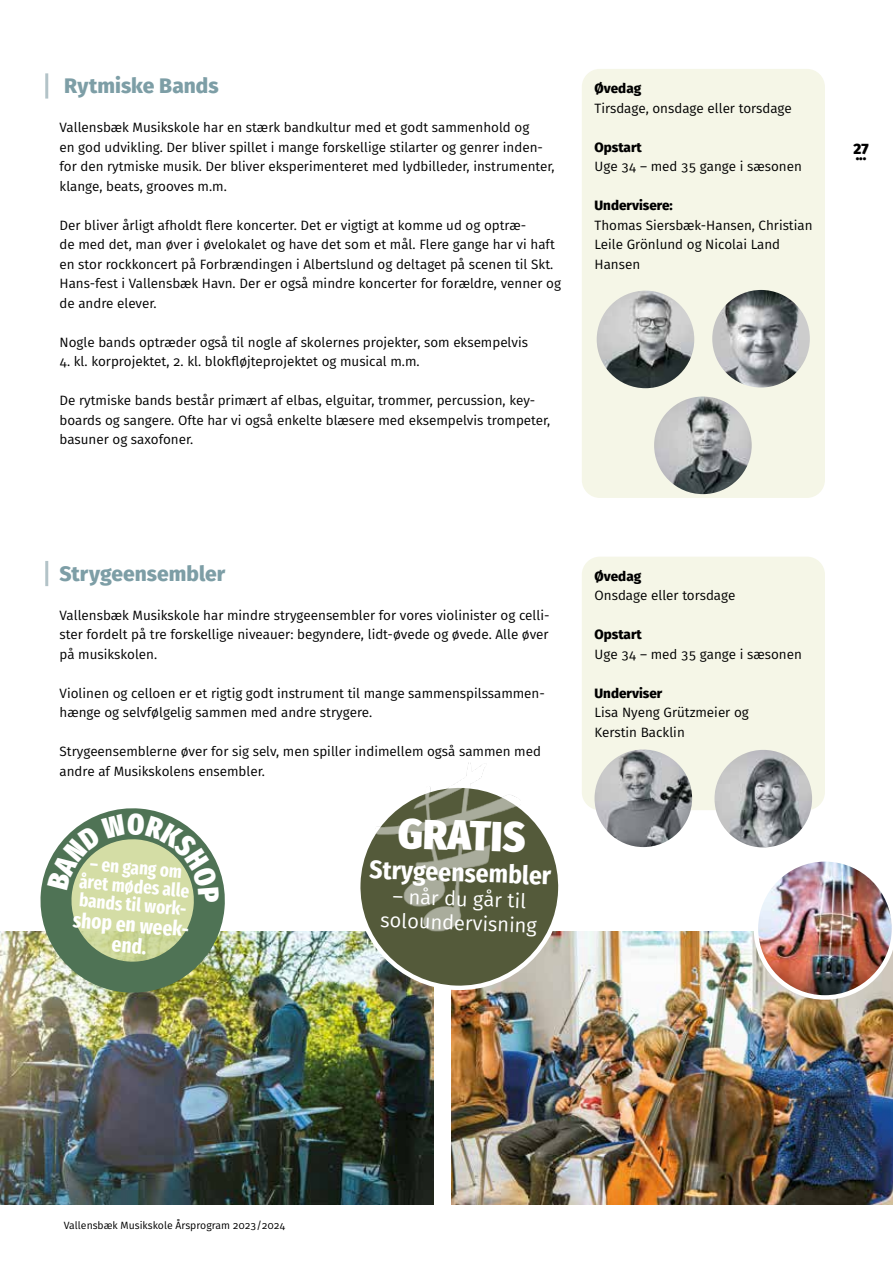
<style>
.page{position:relative;width:893px;height:1263px;background:#fff}
.page>*{position:absolute;margin:0;border:0;box-sizing:border-box;transform-origin:0 0}
.t1{font:800 42.15px "Fira Sans Condensed";color:#fff}
.t2{font:700 25.5px "Fira Sans Condensed";color:#fff}
.t3{font:800 21px "Fira Sans";color:#7d9ea6}
.t4{font:700 20.85px/20.9px "Fira Sans Compressed";color:#fff;text-align:center}
.t5{font:20.25px/24.3px "Fira Sans";color:#fff;text-align:center}
.t6{font:700 18.6px/18.6px "Fira Sans Compressed";color:#fff;text-align:center}
.t7{font:800 15px "Fira Sans";color:#000}
.t8{font:13.5px/19.5px "Fira Sans";color:#000}
.t9{font:800 13.5px "Fira Sans";color:#000}
.t10{font:10.5px "Fira Sans";color:#000}
</style>
<div class="page">
<hr style="left:45px;top:73px;width:3px;height:26px;background:#b3c3c8">
<hr style="left:45px;top:561px;width:3px;height:25px;background:#b3c3c8">
<div style="left:582px;top:69px;width:243px;height:429px;background:#f5f6e7;border-radius:18px"></div>
<img style="left:597px;top:291px;width:97px;height:97px;border-radius:49px">
<img style="left:712px;top:290px;width:98px;height:97px;border-radius:49px">
<img style="left:654px;top:396px;width:98px;height:98px;border-radius:49px">
<div style="left:582px;top:557px;width:243px;height:253px;background:#f5f6e7;border-radius:18px"></div>
<img style="left:594px;top:749px;width:98px;height:98px;border-radius:49px">
<img style="left:714px;top:750px;width:98px;height:97px;border-radius:49px">
<img style="left:0;top:932px;width:433px;height:273px">
<img style="left:451px;top:932px;width:442px;height:273px">
<img style="left:754px;top:861px;width:139px;height:139px">
<img style="left:19px;top:808px;width:227px;height:202px">
<svg style="left:352px;top:814px;width:215px;height:178px"></svg>
<img style="left:375px;top:762px;width:151px;height:174px">
<svg style="left:41px;top:809px;width:183px;height:183px;background:#99ad85"></svg>
<h3 class="t3" style="left:64px;top:68px;width:156px">Rytmiske Bands</h3>
<p class="t8" style="left:60px;top:117px;width:497px">Vallensbæk Musikskole har en stærk bandkultur med et godt sammenhold og<br>en god udvikling. Der bliver spillet i mange forskellige stilarter og genrer inden&shy;for den rytmiske musik. Der bliver eksperimenteret med lydbilleder, instrumenter, klange, beats, grooves m.m.</p>
<p class="t8" style="left:60px;top:215px;width:503px">Der bliver årligt afholdt flere koncerter. Det er vigtigt at komme ud og optræ-<br>de med det, man øver i øvelokalet og have det som et mål. Flere gange har vi haft en stor rockkoncert på Forbrændingen i Albertslund og deltaget på scenen til Skt.<br>Hans-fest i Vallensbæk Havn. Der er også mindre koncerter for forældre, venner og de andre elever.</p>
<p class="t8" style="left:60px;top:332px;width:470px">Nogle bands optræder også til nogle af skolernes projekter, som eksempelvis</p>
<p class="t8" style="left:60px;top:351px;width:360px">4. kl. korprojektet, 2. kl. blokfløjteprojektet og musical m.m.</p>
<p class="t8" style="left:60px;top:390px;width:492px">De rytmiske bands består primært af elbas, elguitar, trommer, percussion, key&shy;boards og sangere. Ofte har vi også enkelte blæsere med eksempelvis trompeter, basuner og saxofoner.</p>
<p class="t9" style="left:595px;top:77px;width:48px">Øvedag</p>
<p class="t8" style="left:595px;top:98px;width:199px">Tirsdage, onsdage eller torsdage</p>
<p class="t9" style="left:595px;top:135px;width:49px">Opstart</p>
<p class="t8" style="left:595px;top:156px;width:209px">Uge 34 – med 35 gange i sæsonen</p>
<p class="t9" style="left:595px;top:194px;width:80px">Undervisere:</p>
<p class="t8" style="left:595px;top:215px;width:219px">Thomas Siersbæk-Hansen, Christian<br>Leile Grönlund og Nicolai Land<br>Hansen</p>
<p class="t7" style="left:854px;top:142px;width:17px">27...</p>
<h3 class="t3" style="left:60px;top:555px;width:167px">Strygeensembler</h3>
<p class="t8" style="left:60px;top:605px;width:492px;text-align:justify">Vallensbæk Musikskole har mindre strygeensembler for vores violinister og celli&shy;ster fordelt på tre forskellige niveauer: begyndere, lidt-øvede og øvede. Alle øver på musikskolen.</p>
<p class="t8" style="left:60px;top:683px;width:487px">Violinen og celloen er et rigtig godt instrument til mange sammenspilssammen&shy;hænge og selvfølgelig sammen med andre strygere.</p>
<p class="t8" style="left:60px;top:741px;width:483px">Strygeensemblerne øver for sig selv, men spiller indimellem også sammen med andre af Musikskolens ensembler.</p>
<h3 class="t6" style="left:82px;top:852px;width:113px;rotate:5deg">– en gang om året mødes alle bands til work-</h3>
<h3 class="t4" style="left:74px;top:908px;width:118px;rotate:5deg">shop en week&shy;end.</h3>
<h1 class="t1" style="left:399px;top:796px;width:129px;rotate:2deg">GRATIS</h1>
<h2 class="t2" style="left:370px;top:848px;width:183px;rotate:2deg">Strygeensembler</h2>
<h3 class="t5" style="left:382px;top:883px;width:158px;rotate:2deg">– når du går til soloundervisning</h3>
<p class="t9" style="left:595px;top:564px;width:48px">Øvedag</p>
<p class="t8" style="left:595px;top:585px;width:142px">Onsdage eller torsdage</p>
<p class="t9" style="left:595px;top:623px;width:49px">Opstart</p>
<p class="t8" style="left:595px;top:644px;width:209px">Uge 34 – med 35 gange i sæsonen</p>
<p class="t9" style="left:595px;top:681px;width:69px">Underviser</p>
<p class="t8" style="left:595px;top:702px;width:156px">Lisa Nyeng Grützmeier og<br>Kerstin Backlin</p>
<p class="t10" style="left:64px;top:1218px;width:223px">Vallensbæk Musikskole Årsprogram 2023/2024</p>
</div>
